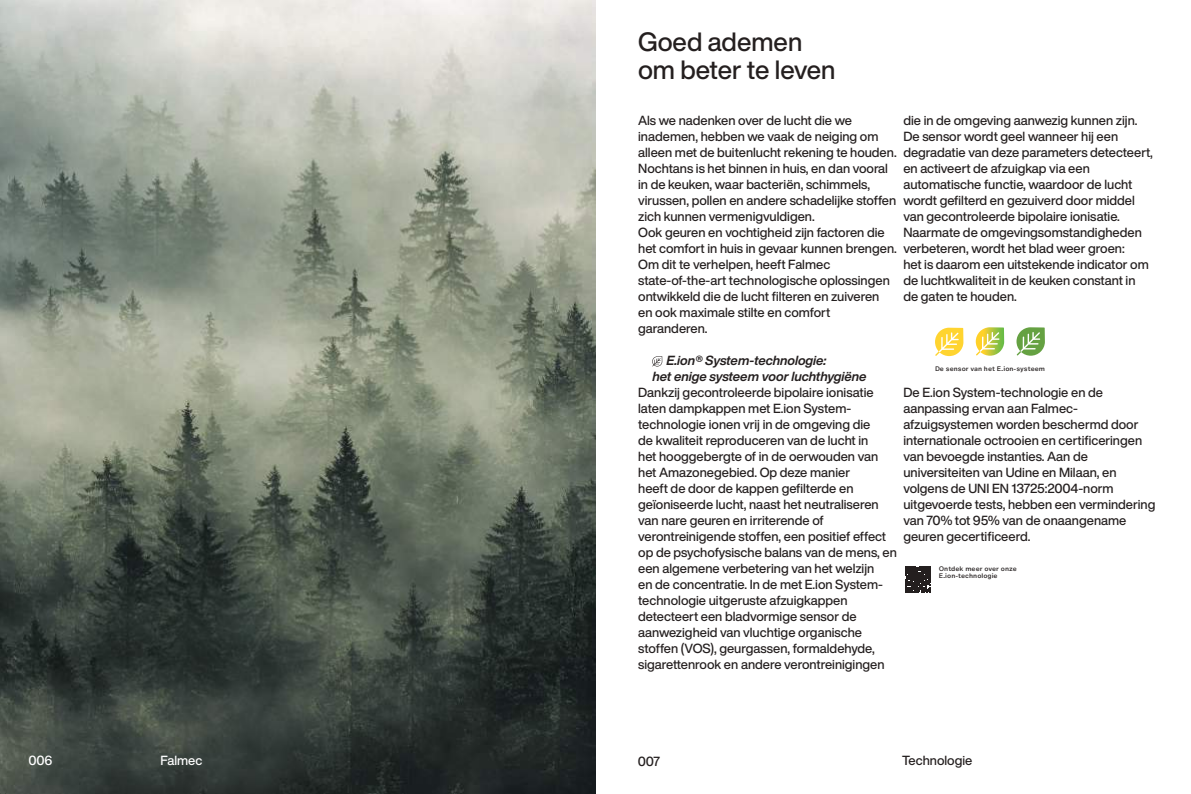
<style>
.page{position:relative;width:1191px;height:794px;background:#fff}
.page>*{position:absolute;margin:0;border:0;box-sizing:border-box;transform-origin:0 0}
.t1{font:500 26px/28px "Helvetica Now Display";color:#241f1f}
.t2{font:500 13px/16px "Helvetica Now Display";color:#241f1f}
.t3{font:italic 700 13px/16px "Helvetica Now Display";color:#241f1f}
.t4{font:500 13px "Helvetica Now Display";letter-spacing:-.005em;color:#fff}
.t5{font:500 6px/7px "Helvetica Now Micro";color:#241f1f}
</style>
<div class="page">
<img style="left:0;top:0;width:595px;height:794px">
<svg style="left:652px;top:356px;width:10px;height:10px"></svg>
<svg style="left:905px;top:566px;width:25px;height:26px"></svg>
<svg style="left:975px;top:327px;width:29px;height:29px"></svg>
<svg style="left:1016px;top:327px;width:29px;height:29px"></svg>
<svg style="left:935px;top:328px;width:28px;height:28px"></svg>
<h1 class="t1" style="left:638px;top:28px;width:199px">Goed ademen om beter te leven</h1>
<p class="t2" style="left:638px;top:112px;width:260px">Als we nadenken over de lucht die we inademen, hebben we vaak de neiging om alleen met de buitenlucht rekening te houden.<br>Nochtans is het binnen in huis, en dan vooral in de keuken, waar bacteriën, schimmels, virussen, pollen en andere schadelijke stoffen zich kunnen vermenigvuldigen.<br>Ook geuren en vochtigheid zijn factoren die het comfort in huis in gevaar kunnen brengen.<br>Om dit te verhelpen, heeft Falmec state-of-the-art technologische oplossingen ontwikkeld die de lucht filteren en zuiveren en ook maximale stilte en comfort garanderen.</p>
<p class="t3" style="left:652px;top:352px;width:216px;text-indent:14px">E.ion® System-technologie:<br>het enige systeem voor luchthygiëne</p>
<p class="t2" style="left:638px;top:384px;width:260px">Dankzij gecontroleerde bipolaire ionisatie laten dampkappen met E.ion System&shy;technologie ionen vrij in de omgeving die<br>de kwaliteit reproduceren van de lucht in<br>het hooggebergte of in de oerwouden van het Amazonegebied. Op deze manier<br>heeft de door de kappen gefilterde en geïoniseerde lucht, naast het neutraliseren van nare geuren en irriterende of verontreinigende stoffen, een positief effect op de psychofysische balans van de mens, en een algemene verbetering van het welzijn<br>en de concentratie. In de met E.ion System&shy;technologie uitgeruste afzuigkappen detecteert een bladvormige sensor de aanwezigheid van vluchtige organische stoffen (VOS), geurgassen, formaldehyde, sigarettenrook en andere verontreinigingen</p>
<p class="t2" style="left:903px;top:112px;width:251px">die in de omgeving aanwezig kunnen zijn.<br>De sensor wordt geel wanneer hij een degradatie van deze parameters detecteert, en activeert de afzuigkap via een automatische functie, waardoor de lucht wordt gefilterd en gezuiverd door middel van gecontroleerde bipolaire ionisatie.<br>Naarmate de omgevingsomstandigheden verbeteren, wordt het blad weer groen:<br>het is daarom een uitstekende indicator om de luchtkwaliteit in de keuken constant in de gaten te houden.</p>
<p class="t5" style="left:935px;top:365px;width:112px">De sensor van het E.ion-systeem</p>
<p class="t2" style="left:903px;top:384px;width:254px">De E.ion System-technologie en de aanpassing ervan aan Falmec&shy;afzuigsystemen worden beschermd door internationale octrooien en certificeringen van bevoegde instanties. Aan de universiteiten van Udine en Milaan, en volgens de UNI EN 13725:2004-norm uitgevoerde tests, hebben een vermindering van 70% tot 95% van de onaangename geuren gecertificeerd.</p>
<p class="t5" style="left:938px;top:565px;width:80px">Ontdek meer over onze<br>E.ion-technologie</p>
<p class="t4" style="left:28px;top:752px;width:26px">006</p>
<p class="t4" style="left:160px;top:752px;width:44px">Falmec</p>
<p class="t2" style="left:638px;top:753px;width:24px">007</p>
<p class="t2" style="left:902px;top:752px;width:72px">Technologie</p>
</div>
